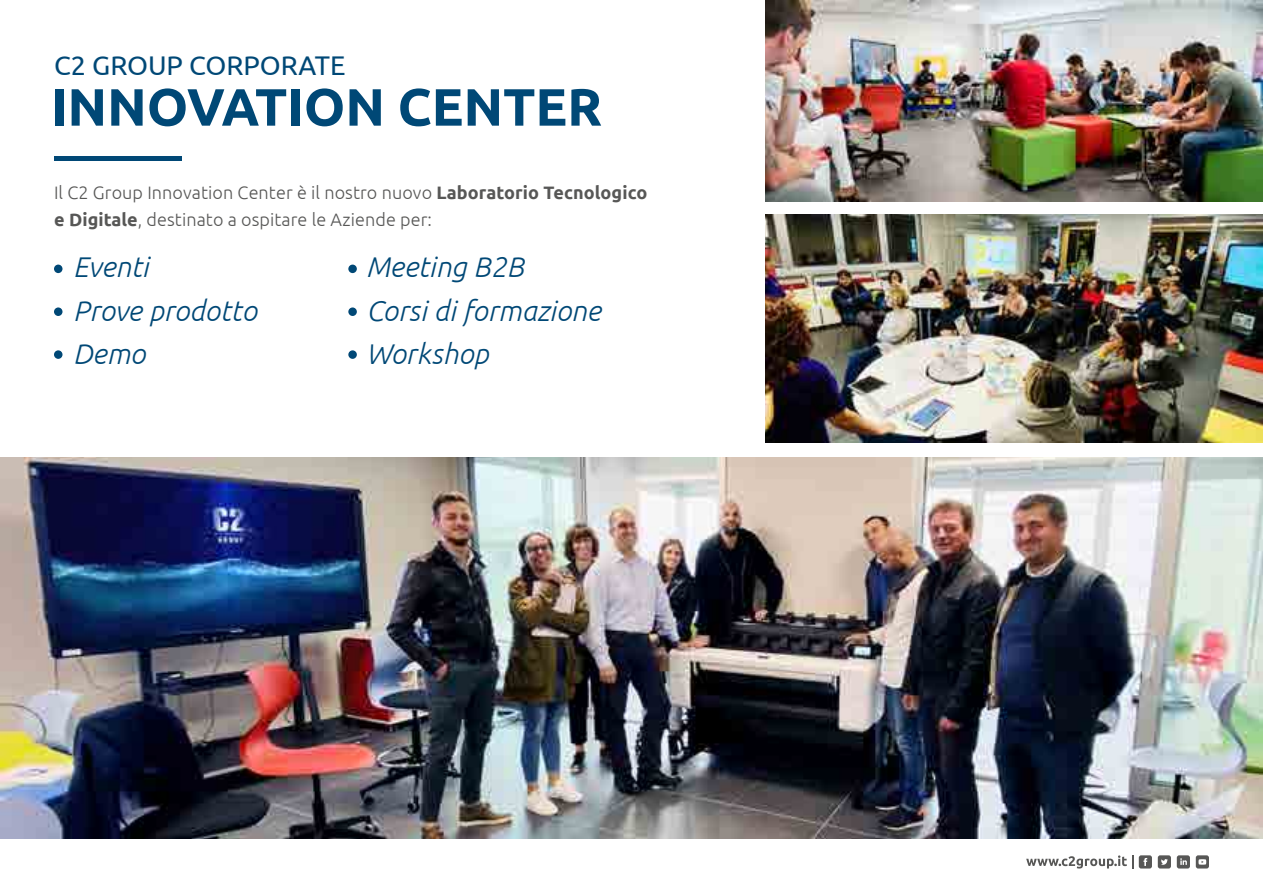
<style>
.page{position:relative;width:1263px;height:893px;background:#fff}
.page>*{position:absolute;margin:0;border:0;box-sizing:border-box;transform-origin:0 0}
.t1{font:700 52.5px "Ubuntu";color:#004876}
.t2{font:italic 300 28.5px/43.5px "Ubuntu";letter-spacing:.005em;color:#004876}
.t3{font:27px "Ubuntu";color:#004876}
.t4{font:300 18px/27px "Ubuntu";letter-spacing:.005em;color:#575756}
.s1{font-weight:700}
</style>
<div class="page">
<svg style="left:1026px;top:855px;width:107px;height:13px"></svg>
<svg style="left:1158px;top:855px;width:13px;height:13px"></svg>
<svg style="left:1139px;top:855px;width:13px;height:13px"></svg>
<svg style="left:1177px;top:855px;width:13px;height:13px"></svg>
<svg style="left:1196px;top:855px;width:13px;height:13px"></svg>
<img style="left:0;top:457px;width:1263px;height:382px">
<hr style="left:54px;top:156px;width:128px;height:4px;background:#004876">
<div style="left:54px;top:265px;width:9px;height:8px;background:#004876;border-radius:50%"></div>
<div style="left:348px;top:265px;width:9px;height:8px;background:#004876;border-radius:50%"></div>
<div style="left:54px;top:307px;width:9px;height:9px;background:#004876;border-radius:50%"></div>
<div style="left:348px;top:307px;width:9px;height:9px;background:#004876;border-radius:50%"></div>
<div style="left:54px;top:350px;width:9px;height:9px;background:#004876;border-radius:50%"></div>
<div style="left:348px;top:350px;width:9px;height:9px;background:#004876;border-radius:50%"></div>
<img style="left:765px;top:0;width:498px;height:202px">
<img style="left:765px;top:215px;width:498px;height:227px">
<h3 class="t3" style="left:54px;top:49px;width:293px">C2 GROUP CORPORATE</h3>
<h1 class="t1" style="left:51px;top:75px;width:553px">INNOVATION CENTER</h1>
<p class="t4" style="left:54px;top:178px;width:595px">Il C2 Group Innovation Center è il nostro nuovo <span class="s1">Laboratorio Tecnologico e Digitale</span>, destinato a ospitare le Aziende per:</p>
<h2 class="t2" style="left:73px;top:244px;width:185px">Eventi<br>Prove prodotto<br>Demo</h2>
<h2 class="t2" style="left:366px;top:244px;width:236px">Meeting B2B<br>Corsi di formazione<br>Workshop</h2>
</div>
